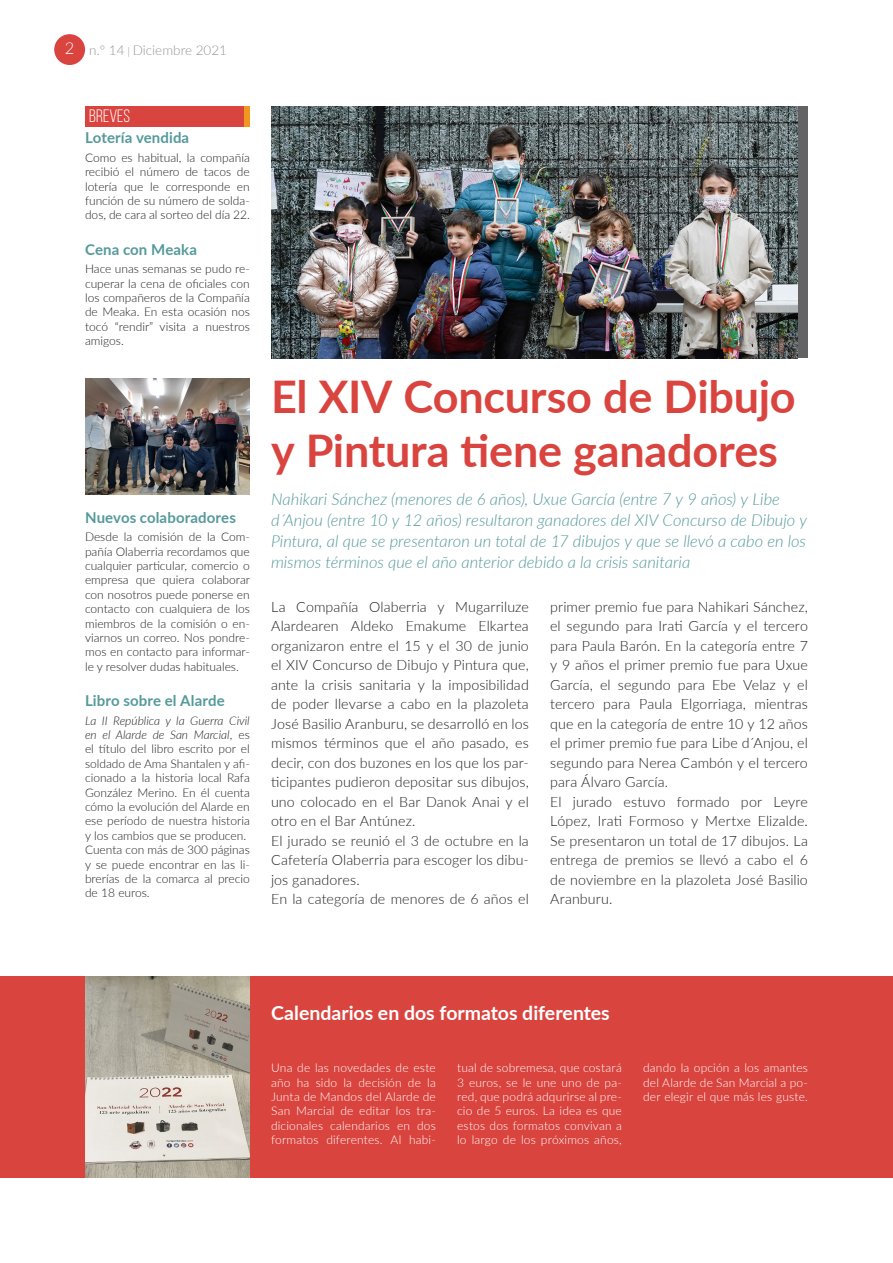
<style>
.page{position:relative;width:893px;height:1263px;background:#fff}
.page>*{position:absolute;margin:0;border:0;box-sizing:border-box;transform-origin:0 0}
.t1{font:700 45px/54px "Lato";letter-spacing:-.005em;color:#da443f}
.t2{font:700 19.5px "Lato";color:#fff}
.Box01-Title-TOP{font:18px "Bebas Neue";color:#fff}
.t3{font:italic 300 16.5px/21px "Lato";color:#55999b}
.Box01-Title{font:700 15px "Lato";letter-spacing:.01em;color:#55999b}
.Body_Text{font:300 14.25px/19.5px "Lato";letter-spacing:.005em;color:#231f20;text-align:justify}
.t4{font:300 13.5px "Lato";color:#939598}
.t5{font:300 12px/14.4px "Lato";color:#231f20;text-align:justify}
.t6{font:300 12px/14.4px "Lato";letter-spacing:.015em;color:#fff;text-align:justify}
.s1{font-size:16.5px;color:#fff}
.s2{font-size:10.5px}
.s3{font-style:italic}
</style>
<div class="page">
<div style="left:85px;top:106px;width:165px;height:20px;background:#da443f"></div>
<div style="left:244px;top:106px;width:6px;height:20px;background:#f1961f"></div>
<div style="left:54px;top:34px;width:31px;height:31px;background:#da443f;border-radius:50%"></div>
<div style="left:0;top:977px;width:893px;height:201px;background:#da443f"></div>
<div style="left:271px;top:106px;width:537px;height:252px;background:#636366"></div>
<img style="left:271px;top:106px;width:526px;height:252px">
<hr style="left:892px;top:977px;width:1px;height:201px;background:#55999b">
<hr style="left:892px;top:106px;width:1px;height:389px;background:#636366">
<img style="left:85px;top:977px;width:165px;height:201px">
<img style="left:85px;top:378px;width:165px;height:117px">
<p class="t4" style="left:65px;top:41px;width:164px"><span class="s1">2</span> n.º 14 <span class="s2">|</span> Diciembre 2021</p>
<p class="Box01-Title-TOP" style="left:89px;top:107px;width:42px">BREVES</p>
<p class="Box01-Title" style="left:85px;top:127px;width:106px">Lotería vendida</p>
<p class="t5" style="left:85px;top:150px;width:166px">Como es habitual, la compañía recibió el número de tacos de lotería que le corresponde en función de su número de solda&shy;dos, de cara al sorteo del día 22.</p>
<p class="Box01-Title" style="left:85px;top:238px;width:113px">Cena con Meaka</p>
<p class="t5" style="left:85px;top:261px;width:166px">Hace unas semanas se pudo re&shy;cuperar la cena de oficiales con los compañeros de la Compañía de Meaka. En esta ocasión nos tocó “rendir” visita a nuestros amigos.</p>
<p class="Box01-Title" style="left:85px;top:506px;width:153px">Nuevos colaboradores</p>
<p class="t5" style="left:85px;top:529px;width:167px">Desde la comisión de la Com&shy;pañía Olaberria recordamos que cualquier particular, comercio o empresa que quiera colaborar con nosotros puede ponerse en contacto con cualquiera de los miembros de la comisión o en&shy;viarnos un correo. Nos pondre&shy;mos en contacto para informar&shy;le y resolver dudas habituales.</p>
<p class="Box01-Title" style="left:85px;top:689px;width:141px">Libro sobre el Alarde</p>
<p class="t5" style="left:85px;top:713px;width:166px"><span class="s3">La II República y la Guerra Civil en el Alarde de San Marcial</span>, es el título del libro escrito por el soldado de Ama Shantalen y afi&shy;cionado a la historia local Rafa González Merino. En él cuenta cómo la evolución del Alarde en ese período de nuestra historia y los cambios que se producen.</p>
<p class="t5" style="left:85px;top:842px;width:166px">Cuenta con más de 300 páginas y se puede encontrar en las li&shy;brerías de la comarca al precio de 18 euros.</p>
<p class="t1" style="left:271px;top:367px;width:526px">El XIV Concurso de Dibujo y Pintura tiene ganadores</p>
<p class="t3" style="left:271px;top:488px;width:538px">Nahikari Sánchez (menores de 6 años), Uxue García (entre 7 y 9 años) y Libe d´Anjou (entre 10 y 12 años) resultaron ganadores del XIV Concurso de Dibujo y Pintura, al que se presentaron un total de 17 dibujos y que se llevó a cabo en los mismos términos que el año anterior debido a la crisis sanitaria</p>
<p class="Body_Text" style="left:271px;top:596px;width:259px">La Compañía Olaberria y Mugarriluze Alardearen Aldeko Emakume Elkartea organizaron entre el 15 y el 30 de junio el XIV Concurso de Dibujo y Pintura que, ante la crisis sanitaria y la imposibilidad de poder llevarse a cabo en la plazoleta José Basilio Aranburu, se desarrolló en los mismos términos que el año pasado, es decir, con dos buzones en los que los par&shy;ticipantes pudieron depositar sus dibujos, uno colocado en el Bar Danok Anai y el otro en el Bar Antúnez.</p>
<p class="Body_Text" style="left:271px;top:830px;width:259px">El jurado se reunió el 3 de octubre en la Cafetería Olaberria para escoger los dibu&shy;jos ganadores.</p>
<p class="Body_Text" style="left:271px;top:889px;width:259px">En la categoría de menores de 6 años el</p>
<p class="Body_Text" style="left:550px;top:596px;width:259px">primer premio fue para Nahikari Sánchez, el segundo para Irati García y el tercero para Paula Barón. En la categoría entre 7 y 9 años el primer premio fue para Uxue García, el segundo para Ebe Velaz y el tercero para Paula Elgorriaga, mientras que en la categoría de entre 10 y 12 años el primer premio fue para Libe d´Anjou, el segundo para Nerea Cambón y el tercero para Álvaro García.</p>
<p class="Body_Text" style="left:550px;top:791px;width:259px">El jurado estuvo formado por Leyre López, Irati Formoso y Mertxe Elizalde.<br>Se presentaron un total de 17 dibujos. La entrega de premios se llevó a cabo el 6 de noviembre en la plazoleta José Basilio Aranburu.</p>
<p class="t2" style="left:271px;top:999px;width:340px">Calendarios en dos formatos diferentes</p>
<p class="t6" style="left:271px;top:1060px;width:166px">Una de las novedades de este año ha sido la decisión de la Junta de Mandos del Alarde de San Marcial de editar los tra&shy;dicionales calendarios en dos formatos diferentes. Al habi-</p>
<p class="t6" style="left:457px;top:1060px;width:166px">tual de sobremesa, que costará 3 euros, se le une uno de pa&shy;red, que podrá adqurirse al pre&shy;cio de 5 euros. La idea es que estos dos formatos convivan a lo largo de los próximos años,</p>
<p class="t6" style="left:643px;top:1060px;width:166px">dando la opción a los amantes del Alarde de San Marcial a po&shy;der elegir el que más les guste.</p>
</div>
